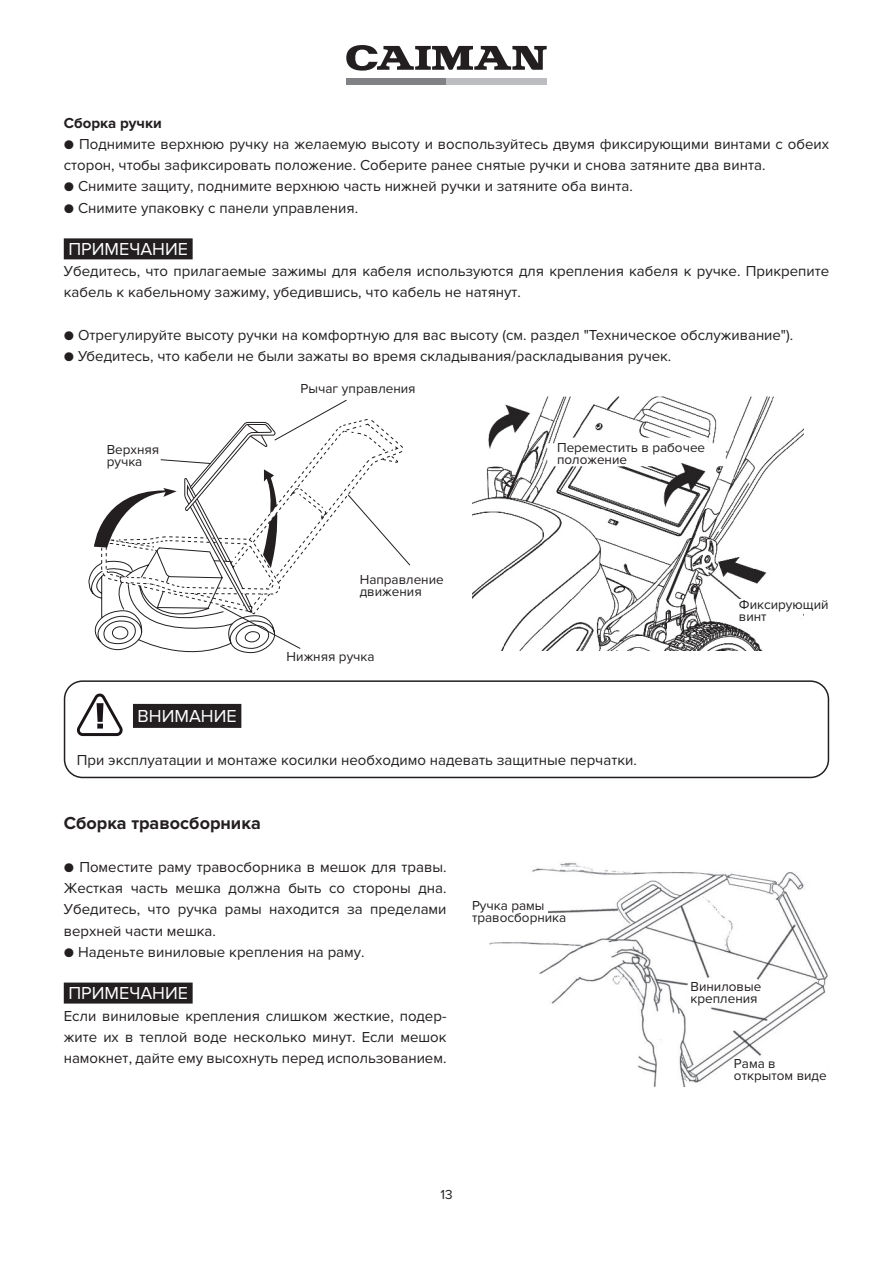
<style>
.page{position:relative;width:893px;height:1263px;background:#fff}
.page>*{position:absolute;margin:0;border:0;box-sizing:border-box;transform-origin:0 0}
.t1{font:18px "Proxima Nova";color:#fff}
.t2{font:700 18px "Proxima Nova";color:#231f20}
.t3{font:15px/21.3px "Proxima Nova";color:#231f20}
.t4{font:700 15px "Proxima Nova";color:#231f20}
.t5{font:13.5px/12px "Proxima Nova";color:#231f20}
</style>
<div class="page">
<svg style="left:346px;top:45px;width:201px;height:26px"></svg>
<div style="left:347px;top:78px;width:100px;height:7px;background:#808285"></div>
<div style="left:447px;top:78px;width:100px;height:7px;background:#bcbdc0"></div>
<div style="left:133px;top:704px;width:108px;height:24px;background:#231f20"></div>
<svg style="left:77px;top:693px;width:46px;height:43px"></svg>
<div style="left:64px;top:680px;width:765px;height:98px;border:2px solid #231f20;border-radius:18px"></div>
<div style="left:64px;top:238px;width:129px;height:21px;background:#231f20"></div>
<img style="left:472px;top:396px;width:331px;height:255px">
<div style="left:549px;top:445px;width:176px;height:18px;background:#fff"></div>
<div style="left:716px;top:599px;width:87px;height:18px;background:#fff"></div>
<div style="left:760px;top:616px;width:40px;height:32px;background:#fff"></div>
<div style="left:557px;top:438px;width:152px;height:16px;background:#fff"></div>
<div style="left:557px;top:450px;width:70px;height:16px;background:#fff"></div>
<div style="left:64px;top:982px;width:129px;height:21px;background:#231f20"></div>
<img style="left:489px;top:862px;width:339px;height:224px">
<div style="left:489px;top:877px;width:58px;height:44px;background:#fff"></div>
<div style="left:763px;top:1049px;width:62px;height:28px;background:#fff"></div>
<svg style="left:743px;top:977px;width:16px;height:21px"></svg>
<div style="left:539px;top:883px;width:15px;height:11px;background:#fff"></div>
<div style="left:689px;top:978px;width:56px;height:27px;background:#fff"></div>
<svg style="left:88px;top:399px;width:323px;height:255px"></svg>
<p class="t4" style="left:64px;top:114px;width:99px">Сборка ручки</p>
<p class="t3" style="left:64px;top:133px;width:767px">● Поднимите верхнюю ручку на желаемую высоту и воспользуйтесь двумя фиксирующими винтами с обеих сторон, чтобы зафиксировать положение. Соберите ранее снятые ручки и снова затяните два винта.</p>
<p class="t3" style="left:64px;top:176px;width:571px">● Снимите защиту, поднимите верхнюю часть нижней ручки и затяните оба винта.</p>
<p class="t3" style="left:64px;top:197px;width:296px">● Снимите упаковку с панели управления.</p>
<p class="t1" style="left:68px;top:239px;width:121px">ПРИМЕЧАНИЕ</p>
<p class="t3" style="left:64px;top:261px;width:767px">Убедитесь, что прилагаемые зажимы для кабеля используются для крепления кабеля к ручке. Прикрепите кабель к кабельному зажиму, убедившись, что кабель не натянут.</p>
<p class="t3" style="left:64px;top:325px;width:731px">● Отрегулируйте высоту ручки на комфортную для вас высоту (см. раздел "Техническое обслуживание").</p>
<p class="t3" style="left:64px;top:346px;width:609px">● Убедитесь, что кабели не были зажаты во время складывания/раскладывания ручек.</p>
<p class="t5" style="left:107px;top:444px;width:54px">Верхняя ручка</p>
<p class="t5" style="left:301px;top:383px;width:117px">Рычаг управления</p>
<p class="t5" style="left:557px;top:442px;width:150px">Переместить в рабочее положение</p>
<p class="t5" style="left:360px;top:573px;width:86px">Направление движения</p>
<p class="t5" style="left:287px;top:651px;width:90px">Нижняя ручка</p>
<p class="t1" style="left:138px;top:705px;width:101px">ВНИМАНИЕ</p>
<p class="t3" style="left:77px;top:750px;width:561px">При эксплуатации и монтаже косилки необходимо надевать защитные перчатки.</p>
<p class="t5" style="left:739px;top:599px;width:91px">Фиксирующий винт</p>
<p class="t2" style="left:64px;top:813px;width:198px">Сборка травосборника</p>
<p class="t3" style="left:64px;top:856px;width:384px;text-align:justify">● Поместите раму травосборника в мешок для травы.<br>Жесткая часть мешка должна быть со стороны дна.<br>Убедитесь, что ручка рамы находится за пределами верхней части мешка.</p>
<p class="t3" style="left:64px;top:941px;width:302px">● Наденьте виниловые крепления на раму.</p>
<p class="t1" style="left:68px;top:983px;width:121px">ПРИМЕЧАНИЕ</p>
<p class="t3" style="left:64px;top:1005px;width:384px;text-align:justify">Если виниловые крепления слишком жесткие, подер&shy;жите их в теплой воде несколько минут. Если мешок намокнет, дайте ему высохнуть перед использованием.</p>
<p class="t5" style="left:472px;top:900px;width:96px">Ручка рамы травосборника</p>
<p class="t5" style="left:440px;top:1188px;width:14px">13</p>
<p class="t5" style="left:691px;top:980px;width:72px">Виниловые крепления</p>
<p class="t5" style="left:734px;top:1058px;width:94px">Рама в открытом виде</p>
</div>
